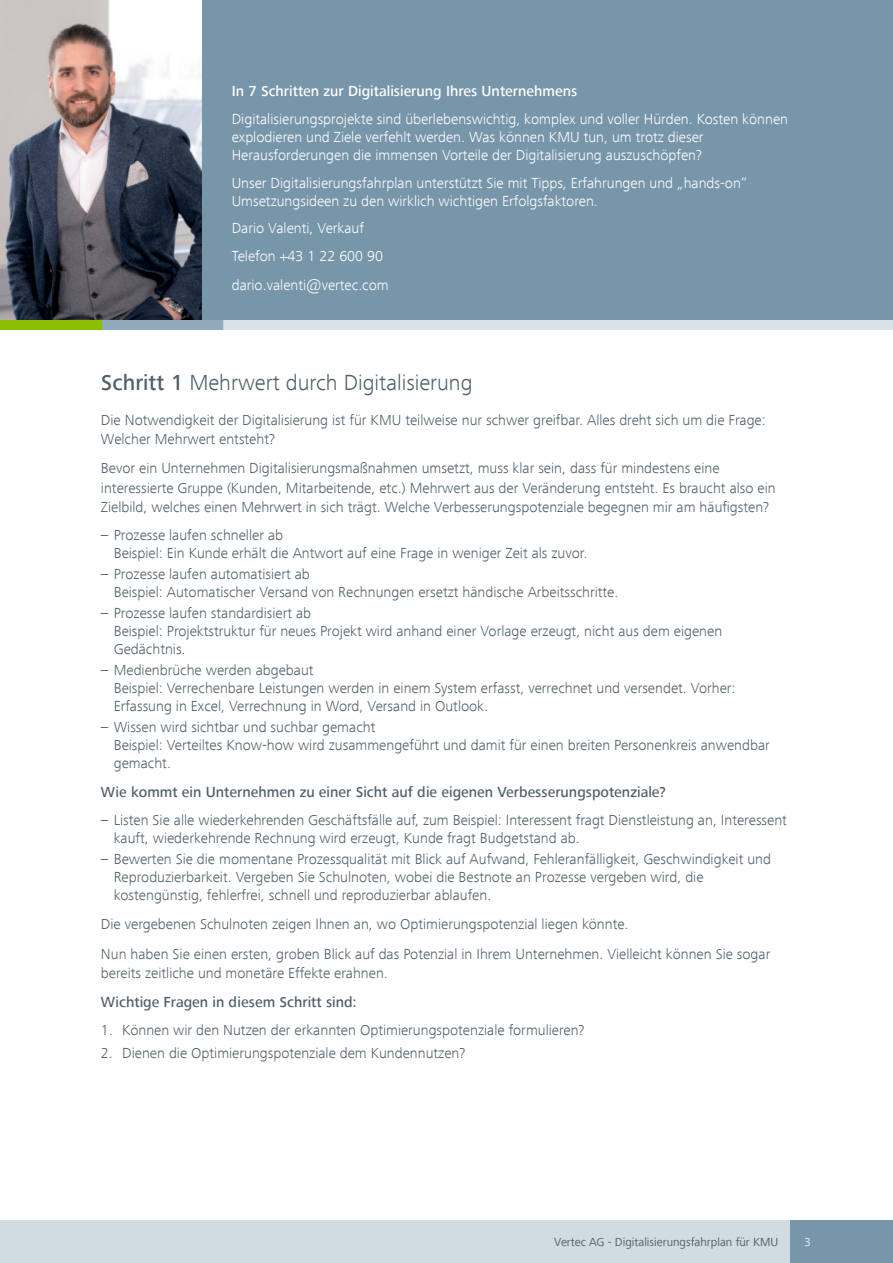
<style>
.page{position:relative;width:893px;height:1263px;background:#fff}
.page>*{position:absolute;margin:0;border:0;box-sizing:border-box;transform-origin:0 0}
.t1{font:300 22.5px "Frutiger Next Com";color:#516069}
.t2{font:300 15px/18px "Frutiger Next Com";color:#516069}
.t3{font:300 15px/18px "Frutiger Next Com";color:#fff}
.t4{font:500 15px "Frutiger Next Com";color:#516069}
.t5{font:500 15px "Frutiger Next Com";color:#fff}
.t6{font:12px "Frutiger Next Com";color:#516069}
.t7{font:300 12px "Frutiger Next Com";color:#fff}
.s1{font-weight:500}
</style>
<div class="page">
<div style="left:0;top:1220px;width:893px;height:43px;background:#d0dbe2"></div>
<div style="left:791px;top:1220px;width:102px;height:43px;background:#7896aa"></div>
<div style="left:0;top:320px;width:102px;height:9px;background:#8cbe00"></div>
<div style="left:102px;top:320px;width:121px;height:9px;background:#90aabc"></div>
<div style="left:223px;top:320px;width:670px;height:9px;background:#d9e2e7"></div>
<div style="left:200px;top:0;width:693px;height:320px;background:#7896aa"></div>
<img style="left:0;top:0;width:202px;height:320px">
<p class="t5" style="left:232px;top:85px;width:347px">In 7 Schritten zur Digitalisierung Ihres Unternehmens</p>
<p class="t3" style="left:232px;top:112px;width:558px">Digitalisierungsprojekte sind überlebenswichtig, komplex und voller Hürden. Kosten können explodieren und Ziele verfehlt werden. Was können KMU tun, um trotz dieser<br>Herausforderungen die immensen Vorteile der Digitalisierung auszuschöpfen?</p>
<p class="t3" style="left:232px;top:175px;width:517px">Unser Digitalisierungsfahrplan unterstützt Sie mit Tipps, Erfahrungen und „hands-on“<br>Umsetzungsideen zu den wirklich wichtigen Erfolgsfaktoren.</p>
<p class="t3" style="left:232px;top:216px;width:153px;line-height:27.8px">Dario Valenti, Verkauf<br>Telefon +43 1 22 600 90</p>
<p class="t3" style="left:232px;top:278px;width:159px">dario.valenti@vertec.com</p>
<h1 class="t1" style="left:101px;top:374px;width:373px"><span class="s1">Schritt 1</span> Mehrwert durch Digitalisierung</h1>
<p class="t2" style="left:101px;top:411px;width:666px;line-height:19.5px">Die Notwendigkeit der Digitalisierung ist für KMU teilweise nur schwer greifbar. Alles dreht sich um die Frage:<br>Welcher Mehrwert entsteht?</p>
<p class="t2" style="left:101px;top:460px;width:676px;line-height:19.5px">Bevor ein Unternehmen Digitalisierungsmaßnahmen umsetzt, muss klar sein, dass für mindestens eine interessierte Gruppe (Kunden, Mitarbeitende, etc.) Mehrwert aus der Veränderung entsteht. Es braucht also ein<br>Zielbild, welches einen Mehrwert in sich trägt. Welche Verbesserungspotenziale begegnen mir am häufigsten?</p>
<p class="t2" style="left:114px;top:528px;width:475px;text-indent:-13px">– Prozesse laufen schneller ab<br>Beispiel: Ein Kunde erhält die Antwort auf eine Frage in weniger Zeit als zuvor.</p>
<p class="t2" style="left:114px;top:567px;width:506px;text-indent:-13px">– Prozesse laufen automatisiert ab<br>Beispiel: Automatischer Versand von Rechnungen ersetzt händische Arbeitsschritte.</p>
<p class="t2" style="left:114px;top:606px;width:610px;text-indent:-13px">– Prozesse laufen standardisiert ab<br>Beispiel: Projektstruktur für neues Projekt wird anhand einer Vorlage erzeugt, nicht aus dem eigenen<br>Gedächtnis.</p>
<p class="t2" style="left:114px;top:663px;width:623px;text-indent:-13px">– Medienbrüche werden abgebaut<br>Beispiel: Verrechenbare Leistungen werden in einem System erfasst, verrechnet und versendet. Vorher:<br>Erfassung in Excel, Verrechnung in Word, Versand in Outlook.</p>
<p class="t2" style="left:114px;top:720px;width:658px;text-indent:-13px">– Wissen wird sichtbar und suchbar gemacht<br>Beispiel: Verteiltes Know-how wird zusammengeführt und damit für einen breiten Personenkreis anwendbar gemacht.</p>
<p class="t4" style="left:101px;top:786px;width:566px">Wie kommt ein Unternehmen zu einer Sicht auf die eigenen Verbesserungspotenziale?</p>
<p class="t2" style="left:114px;top:813px;width:675px;text-indent:-13px">– Listen Sie alle wiederkehrenden Geschäftsfälle auf, zum Beispiel: Interessent fragt Dienstleistung an, Interessent kauft, wiederkehrende Rechnung wird erzeugt, Kunde fragt Budgetstand ab.</p>
<p class="t2" style="left:114px;top:852px;width:659px;text-indent:-13px">– Bewerten Sie die momentane Prozessqualität mit Blick auf Aufwand, Fehleranfälligkeit, Geschwindigkeit und<br>Reproduzierbarkeit. Vergeben Sie Schulnoten, wobei die Bestnote an Prozesse vergeben wird, die kostengünstig, fehlerfrei, schnell und reproduzierbar ablaufen.</p>
<p class="t2" style="left:101px;top:911px;width:671px;line-height:29.2px">Die vergebenen Schulnoten zeigen Ihnen an, wo Optimierungspotenzial liegen könnte.<br>Nun haben Sie einen ersten, groben Blick auf das Potenzial in Ihrem Unternehmen. Vielleicht können Sie sogar</p>
<p class="t2" style="left:101px;top:966px;width:288px">bereits zeitliche und monetäre Effekte erahnen.</p>
<p class="t4" style="left:101px;top:996px;width:257px">Wichtige Fragen in diesem Schritt sind:</p>
<p class="t2" style="left:101px;top:1023px;width:485px">1. Können wir den Nutzen der erkannten Optimierungspotenziale formulieren?</p>
<p class="t2" style="left:101px;top:1045px;width:366px">2. Dienen die Optimierungspotenziale dem Kundennutzen?</p>
<p class="t6" style="left:554px;top:1237px;width:226px">Vertec AG - Digitalisierungsfahrplan für KMU</p>
<p class="t7" style="left:804px;top:1237px;width:8px">3</p>
</div>
